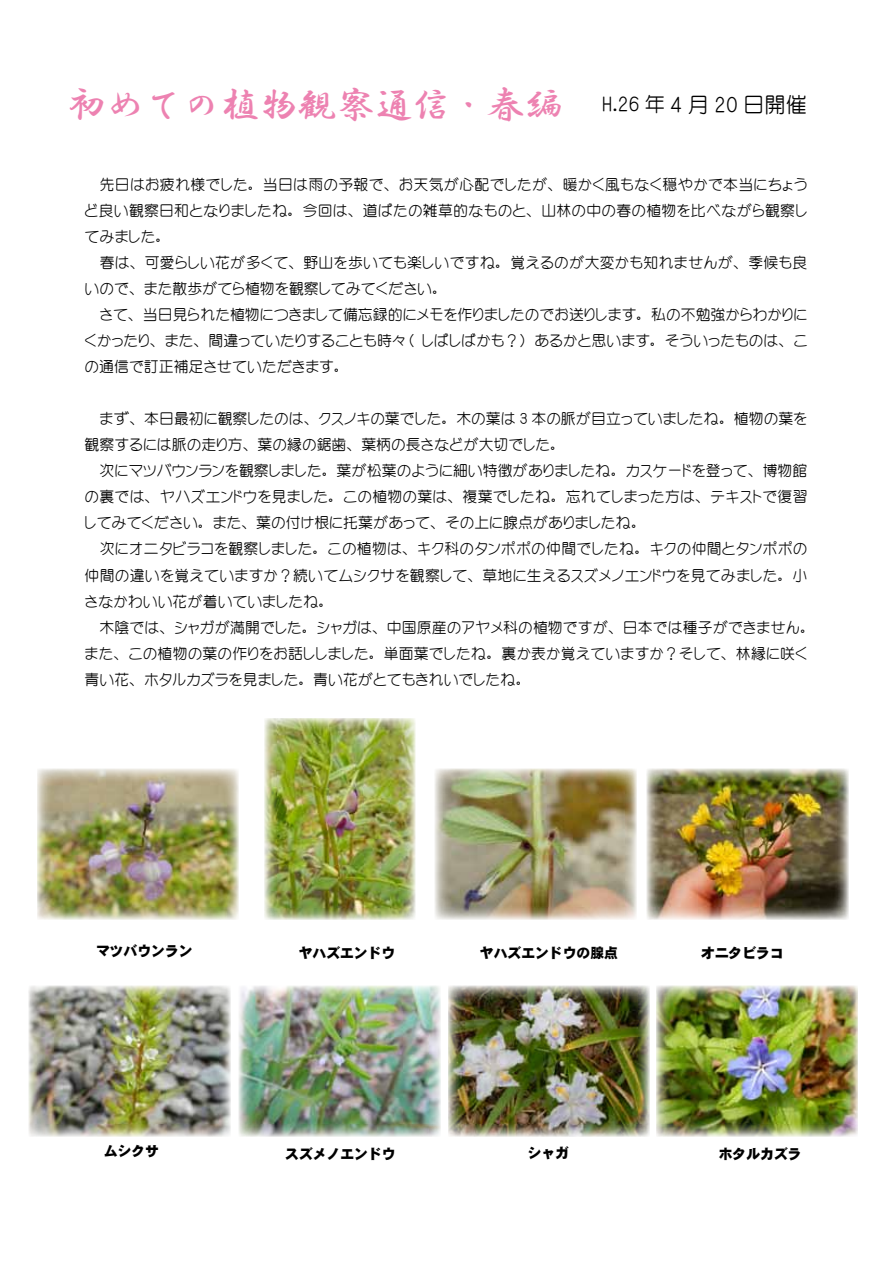
<style>
.page{position:relative;width:893px;height:1263px;background:#fff}
.page>*{position:absolute;margin:0;border:0;box-sizing:border-box;transform-origin:0 0}
.t1{font:38.25px "HGS Gyoshotai";color:#ed82b1}
.t2{font:21.3px "Yenti EGP Medium SJIS";color:#000}
.t3{font:14.85px/26.1px "Yenti EGP Medium SJIS";letter-spacing:.005em;color:#000}
.t4{font:13.8px "DF Gothic EB WIN RKSJ H";color:#000}
.s1{font-size:20.25px}
</style>
<div class="page">
<img style="left:37px;top:769px;width:202px;height:151px">
<img style="left:264px;top:718px;width:151px;height:202px">
<img style="left:647px;top:769px;width:201px;height:151px">
<img style="left:239px;top:986px;width:201px;height:151px">
<img style="left:29px;top:986px;width:201px;height:151px">
<img style="left:448px;top:986px;width:202px;height:151px">
<img style="left:656px;top:986px;width:202px;height:151px">
<img style="left:435px;top:769px;width:201px;height:151px">
<h1 class="t1" style="left:68px;top:85px;width:535px">初めての植物観察通信･春編　</h1>
<h2 class="t2" style="left:601px;top:94px;width:207px"><span class="s1">H.26 年</span> 4 月 20 日開催</h2>
<p class="t3" style="left:85px;top:171px;width:172px">　先日はお疲れ様でした。</p>
<p class="t3" style="left:263px;top:171px;width:130px">当日は雨の予報で、</p>
<p class="t3" style="left:399px;top:171px;width:158px">お天気が心配でしたが、</p>
<p class="t3" style="left:563px;top:171px;width:246px">暖かく風もなく穏やかで本当にちょう</p>
<p class="t3" style="left:85px;top:197px;width:212px">ど良い観察日和となりましたね。てみました。</p>
<p class="t3" style="left:303px;top:197px;width:54px">今回は、</p>
<p class="t3" style="left:363px;top:197px;width:173px">道ばたの雑草的なものと、</p>
<p class="t3" style="left:541px;top:197px;width:268px">山林の中の春の植物を比べながら観察し</p>
<p class="t3" style="left:85px;top:249px;width:54px">　春は、</p>
<p class="t3" style="left:145px;top:249px;width:153px">可愛らしい花が多くて、</p>
<p class="t3" style="left:303px;top:249px;width:201px">野山を歩いても楽しいですね。</p>
<p class="t3" style="left:510px;top:249px;width:232px">覚えるのが大変かも知れませんが、</p>
<p class="t3" style="left:748px;top:249px;width:60px">季候も良</p>
<p class="t3" style="left:85px;top:275px;width:54px">いので、</p>
<p class="t3" style="left:85px;top:302px;width:53px">　さて、</p>
<p class="t3" style="left:144px;top:275px;width:297px">また散歩がてら植物を観察してみてください。</p>
<p class="t3" style="left:143px;top:302px;width:502px">当日見られた植物につきまして備忘録的にメモを作りましたのでお送りします。</p>
<p class="t3" style="left:651px;top:302px;width:158px">私の不勉強からわかりに</p>
<p class="t3" style="left:85px;top:328px;width:258px">くかったり、<br>の通信で訂正補足させていただきます。</p>
<p class="t3" style="left:208px;top:328px;width:208px">間違っていたりすることも時々（</p>
<p class="t3" style="left:165px;top:328px;width:38px">また、</p>
<p class="t3" style="left:422px;top:328px;width:107px">しばしばかも？）</p>
<p class="t3" style="left:534px;top:328px;width:125px">あるかと思います。</p>
<p class="t3" style="left:665px;top:328px;width:123px">そういったものは、</p>
<p class="t3" style="left:793px;top:328px;width:16px">こ</p>
<p class="t3" style="left:85px;top:406px;width:54px">　まず、</p>
<p class="t3" style="left:144px;top:406px;width:169px">本日最初に観察したのは、</p>
<p class="t3" style="left:318px;top:406px;width:132px">クスノキの葉でした。</p>
<p class="t3" style="left:456px;top:406px;width:272px">木の葉は 3 本の脈が目立っていましたね。</p>
<p class="t3" style="left:85px;top:432px;width:167px">観察するには脈の走り方、</p>
<p class="t3" style="left:258px;top:432px;width:98px">葉の縁の鋸歯、</p>
<p class="t3" style="left:361px;top:432px;width:198px">葉柄の長さなどが大切でした。</p>
<p class="t3" style="left:734px;top:406px;width:75px">植物の葉を</p>
<p class="t3" style="left:85px;top:458px;width:246px">　次にマツバウンランを観察しました。</p>
<p class="t3" style="left:337px;top:458px;width:283px">葉が松葉のように細い特徴がありましたね。</p>
<p class="t3" style="left:626px;top:458px;width:131px">カスケードを登って、</p>
<p class="t3" style="left:763px;top:458px;width:46px">博物館</p>
<p class="t3" style="left:85px;top:484px;width:69px">の裏では、</p>
<p class="t3" style="left:160px;top:484px;width:177px">ヤハズエンドウを見ました。</p>
<p class="t3" style="left:343px;top:484px;width:114px">この植物の葉は、</p>
<p class="t3" style="left:463px;top:484px;width:97px">複葉でしたね。</p>
<p class="t3" style="left:566px;top:484px;width:139px">忘れてしまった方は、</p>
<p class="t3" style="left:85px;top:510px;width:122px">してみてください。</p>
<p class="t3" style="left:213px;top:510px;width:38px">また、</p>
<p class="t3" style="left:256px;top:510px;width:183px">葉の付け根に托葉があって、</p>
<p class="t3" style="left:445px;top:510px;width:195px">その上に腺点がありましたね。</p>
<p class="t3" style="left:710px;top:484px;width:99px">テキストで復習</p>
<p class="t3" style="left:85px;top:536px;width:237px">　次にオニタビラコを観察しました。</p>
<p class="t3" style="left:328px;top:536px;width:84px">この植物は、</p>
<p class="t3" style="left:417px;top:536px;width:226px">キク科のタンポポの仲間でしたね。</p>
<p class="t3" style="left:650px;top:536px;width:159px">キクの仲間とタンポポの</p>
<p class="t3" style="left:85px;top:562px;width:392px">仲間の違いを覚えていますか？続いてムシクサを観察して、さなかわいい花が着いていましたね。</p>
<p class="t3" style="left:482px;top:562px;width:304px">草地に生えるスズメノエンドウを見てみました。</p>
<p class="t3" style="left:793px;top:562px;width:16px">小</p>
<p class="t3" style="left:85px;top:614px;width:84px">　木陰では、</p>
<p class="t3" style="left:174px;top:614px;width:136px">シャガが満開でした。</p>
<p class="t3" style="left:317px;top:614px;width:65px">シャガは、</p>
<p class="t3" style="left:387px;top:614px;width:230px">中国原産のアヤメ科の植物ですが、</p>
<p class="t3" style="left:623px;top:614px;width:186px">日本では種子ができません。</p>
<p class="t3" style="left:85px;top:640px;width:38px">また、</p>
<p class="t3" style="left:128px;top:640px;width:249px">この植物の葉の作りをお話ししました。</p>
<p class="t3" style="left:384px;top:640px;width:112px">単面葉でしたね。</p>
<p class="t3" style="left:502px;top:640px;width:229px">裏か表か覚えていますか？そして、</p>
<p class="t3" style="left:85px;top:666px;width:54px">青い花、</p>
<p class="t3" style="left:144px;top:666px;width:163px">ホタルカズラを見ました。</p>
<p class="t3" style="left:313px;top:666px;width:211px">青い花がとてもきれいでしたね。</p>
<p class="t3" style="left:736px;top:640px;width:73px">林縁に咲く</p>
<p class="t4" style="left:96px;top:943px;width:98px">マツバウンラン</p>
<p class="t4" style="left:104px;top:1144px;width:57px">ムシクサ</p>
<p class="t4" style="left:299px;top:946px;width:98px">ヤハズエンドウ</p>
<p class="t4" style="left:285px;top:1147px;width:112px">スズメノエンドウ</p>
<p class="t4" style="left:480px;top:946px;width:140px">ヤハズエンドウの腺点</p>
<p class="t4" style="left:527px;top:1146px;width:43px">シャガ</p>
<p class="t4" style="left:701px;top:945px;width:84px">オニタビラコ</p>
<p class="t4" style="left:719px;top:1147px;width:84px">ホタルカズラ</p>
</div>
